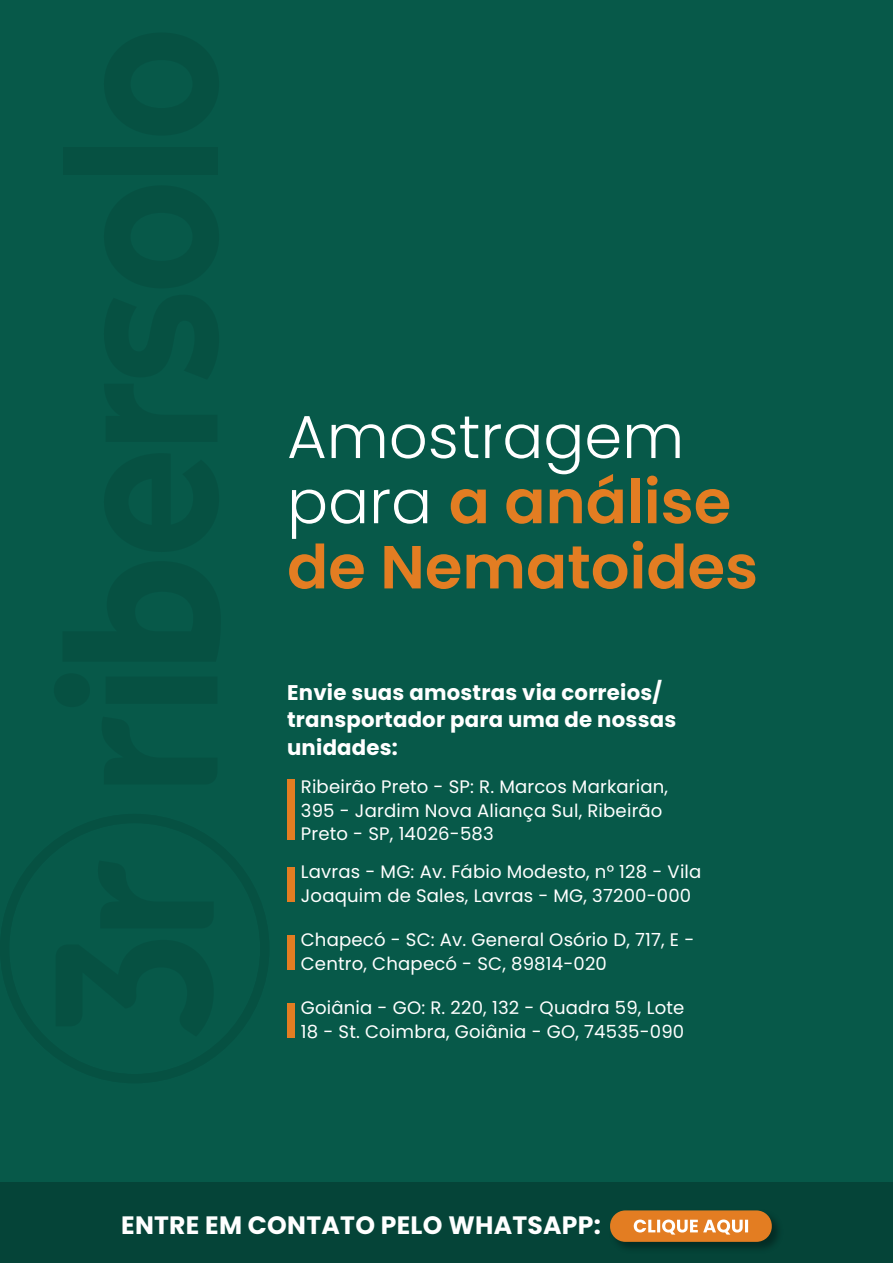
<style>
.page{position:relative;width:893px;height:1263px;background:#075949}
.page>*{position:absolute;margin:0;border:0;box-sizing:border-box;transform-origin:0 0}
.t1{font:600 60.75px/65.2px "Poppins";color:#e37d22}
.t2{font:700 25.05px "Poppins";letter-spacing:.01em;color:#fff}
.t3{font:700 21.3px/27.5px "Poppins";letter-spacing:.01em;color:#fff}
.t4{font:18px/23.2px "Poppins";letter-spacing:.01em;color:#fff}
.s1{font-weight:300;color:#fff}
</style>
<div class="page">
<div style="left:0;top:1182px;width:893px;height:81px;background:#054438"></div>
<div style="left:63px;top:147px;width:154px;height:27px;background:#065142"></div>
<div style="left:287px;top:780px;width:7px;height:60px;background:#e37d22"></div>
<div style="left:287px;top:867px;width:7px;height:34px;background:#e37d22"></div>
<div style="left:287px;top:935px;width:7px;height:34px;background:#e37d22"></div>
<div style="left:287px;top:1003px;width:7px;height:34px;background:#e37d22"></div>
<div style="left:609px;top:1208px;width:175px;height:46px;background:#000;opacity:.35"></div>
<div style="left:610px;top:1210px;width:162px;height:32px;background:#e37d22;border-radius:15px"></div>
<svg style="left:634px;top:1219px;width:114px;height:15px"></svg>
<h1 class="t1" style="left:287px;top:404px;width:473px"><span class="s1">Amostragem para</span> a análise de Nematoides</h1>
<p class="t3" style="left:287px;top:679px;width:391px">Envie suas amostras via correios/ transportador para uma de nossas unidades:</p>
<p class="t4" style="left:301px;top:775px;width:369px">Ribeirão Preto - SP: R. Marcos Markarian,<br>395 - Jardim Nova Aliança Sul, Ribeirão<br>Preto - SP, 14026-583</p>
<p class="t4" style="left:301px;top:860px;width:402px">Lavras - MG: Av. Fábio Modesto, n° 128 - Vila<br>Joaquim de Sales, Lavras - MG, 37200-000</p>
<p class="t4" style="left:301px;top:928px;width:395px">Chapecó - SC: Av. General Osório D, 717, E -<br>Centro, Chapecó - SC, 89814-020</p>
<p class="t4" style="left:301px;top:996px;width:385px">Goiânia - GO: R. 220, 132 - Quadra 59, Lote<br>18 - St. Coimbra, Goiânia - GO, 74535-090</p>
<h2 class="t2" style="left:121px;top:1211px;width:481px">ENTRE EM CONTATO PELO WHATSAPP:</h2>
</div>
